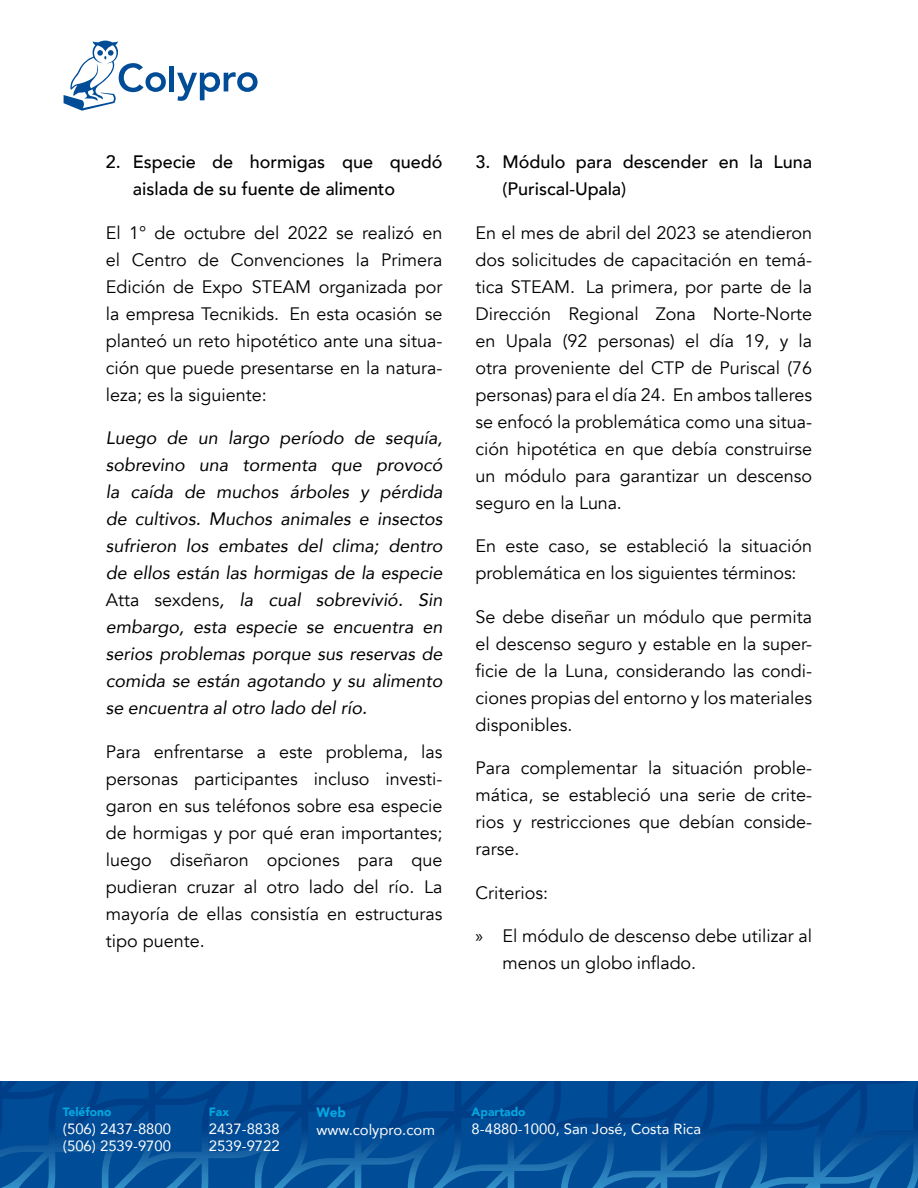
<style>
.page{position:relative;width:918px;height:1188px;background:#fff}
.page>*{position:absolute;margin:0;border:0;box-sizing:border-box;transform-origin:0 0}
.texto{font:18px/27px "Avenir";color:#000;text-align:justify}
.texto-2{font:italic 18px/27px "Avenir";color:#000;text-align:justify}
.t1{font:500 18px/27px "Avenir";color:#000}
.t2{font:14.85px/17.9px "Avenir";color:#fff}
.t3{font:900 13.5px "Avenir";color:#06a7e0}
.t4{font:900 12px "Avenir";color:#06a7e0}
.s1{font-style:normal}
.s2{font-family:"Myriad Pro"}
</style>
<div class="page">
<hr style="left:170px;top:66px;width:4px;height:25px;background:#004c97">
<svg style="left:177px;top:72px;width:81px;height:29px"></svg>
<svg style="left:64px;top:41px;width:102px;height:70px"></svg>
<svg style="left:813px;top:1082px;width:105px;height:106px;background:#055098"></svg>
<svg style="left:0;top:1082px;width:813px;height:106px;background:#044e97"></svg>
<p class="t1" style="left:133px;top:147px;width:311px;text-indent:-27px">2. Especie de hormigas que quedó aislada de su fuente de alimento</p>
<p class="texto" style="left:106px;top:219px;width:338px">El 1° de octubre del 2022 se realizó en el Centro de Convenciones la Primera Edición de Expo STEAM organizada por la empresa Tecnikids. En esta ocasión se planteó un reto hipotético ante una situa&shy;ción que puede presentarse en la natura&shy;leza; es la siguiente:</p>
<p class="texto-2" style="left:106px;top:424px;width:338px">Luego de un largo período de sequía, sobrevino una tormenta que provocó la caída de muchos árboles y pérdida de cultivos. Muchos animales e insectos sufrieron los embates del clima; dentro de ellos están las hormigas de la especie <span class="s1">Atta sexdens</span>, la cual sobrevivió. Sin embargo, esta especie se encuentra en serios problemas porque sus reservas de comida se están agotando y su alimento se encuentra al otro lado del río.</p>
<p class="texto" style="left:106px;top:738px;width:338px">Para enfrentarse a este problema, las personas participantes incluso investi&shy;garon en sus teléfonos sobre esa especie de hormigas y por qué eran importantes; luego diseñaron opciones para que pudieran cruzar al otro lado del río. La mayoría de ellas consistía en estructuras tipo puente.</p>
<p class="t1" style="left:502px;top:147px;width:311px;text-indent:-27px">3. Módulo para descender en la Luna (Puriscal-Upala)</p>
<p class="texto" style="left:476px;top:219px;width:338px">En el mes de abril del 2023 se atendieron dos solicitudes de capacitación en temá&shy;tica STEAM. La primera, por parte de la Dirección Regional Zona Norte-Norte en Upala (92 personas) el día 19, y la otra proveniente del CTP de Puriscal (76 personas) para el día 24. En ambos talleres se enfocó la problemática como una situa&shy;ción hipotética en que debía construirse un módulo para garantizar un descenso seguro en la Luna.</p>
<p class="texto" style="left:476px;top:533px;width:338px">En este caso, se estableció la situación problemática en los siguientes términos:</p>
<p class="texto" style="left:476px;top:603px;width:338px">Se debe diseñar un módulo que permita el descenso seguro y estable en la super&shy;ficie de la Luna, considerando las condi&shy;ciones propias del entorno y los materiales disponibles.</p>
<p class="texto" style="left:476px;top:755px;width:338px">Para complementar la situación proble&shy;mática, se estableció una serie de crite&shy;rios y restricciones que debían conside&shy;rarse.</p>
<p class="texto" style="left:476px;top:879px;width:74px">Criterios:</p>
<p class="texto" style="left:502px;top:923px;width:311px;text-indent:-27px"><span class="s2">»</span> El módulo de descenso debe utilizar al menos un globo inflado.</p>
<p class="t4" style="left:63px;top:1101px;width:50px">Teléfono</p>
<p class="t2" style="left:63px;top:1119px;width:110px">(506) 2437-8800 (506) 2539-9700</p>
<p class="t4" style="left:209px;top:1101px;width:22px">Fax</p>
<p class="t2" style="left:209px;top:1119px;width:72px">2437-8838<br>2539-9722</p>
<p class="t3" style="left:317px;top:1101px;width:31px">Web</p>
<p class="t2" style="left:317px;top:1120px;width:120px">www.colypro.com</p>
<p class="t4" style="left:472px;top:1101px;width:55px">Apartado</p>
<p class="t2" style="left:472px;top:1119px;width:231px">8-4880-1000, San José, Costa Rica</p>
</div>
